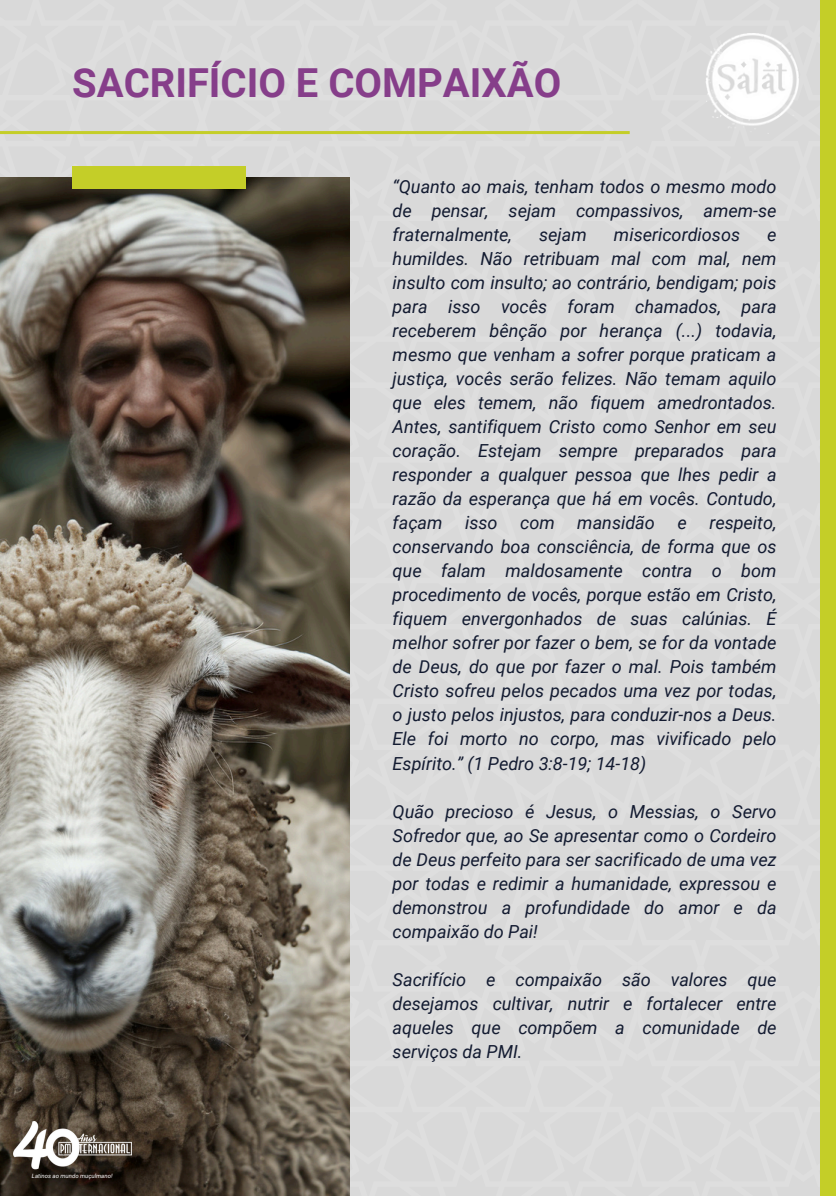
<style>
.page{position:relative;width:836px;height:1196px;background:#fff}
.page>*{position:absolute;margin:0;border:0;box-sizing:border-box;transform-origin:0 0}
.t1{font:700 40px "Roboto";color:#863e8a}
.t2{font:italic 18px/24px "Roboto";color:#131b31;text-align:justify}
.t3{font:italic 6px "Roboto";color:#fff}
</style>
<div class="page">
<div style="left:637px;top:0;width:182px;height:241px;background:#d9d9d9"></div>
<div style="left:637px;top:241px;width:182px;height:242px;background:#d9d9d9"></div>
<div style="left:637px;top:483px;width:182px;height:241px;background:#d9d9d9"></div>
<div style="left:637px;top:724px;width:182px;height:241px;background:#d9d9d9"></div>
<div style="left:637px;top:965px;width:182px;height:230px;background:#d9d9d9"></div>
<div style="left:305px;top:0;width:332px;height:241px;background:#d9d9d9"></div>
<div style="left:349px;top:241px;width:288px;height:242px;background:#d9d9d9"></div>
<div style="left:349px;top:483px;width:288px;height:241px;background:#d9d9d9"></div>
<div style="left:349px;top:724px;width:288px;height:241px;background:#d9d9d9"></div>
<div style="left:349px;top:965px;width:288px;height:230px;background:#d9d9d9"></div>
<div style="left:0;top:0;width:305px;height:177px;background:#d9d9d9"></div>
<img style="left:705px;top:33px;width:93px;height:101px">
<div style="left:819px;top:0;width:17px;height:1195px;background:#c4ce28"></div>
<hr style="left:0;top:131px;width:629px;height:3px;background:#c4ce28">
<img style="left:0;top:177px;width:349px;height:1018px">
<div style="left:72px;top:166px;width:174px;height:22px;background:#c4ce28"></div>
<img style="left:13px;top:1121px;width:118px;height:51px">
<p class="t1" style="left:72px;top:60px;width:490px">SACRIFÍCIO E COMPAIXÃO</p>
<p class="t3" style="left:32px;top:1172px;width:82px">Latinos ao mundo muçulmano!</p>
<p class="t2" style="left:392px;top:175px;width:385px">“Quanto ao mais, tenham todos o mesmo modo de pensar, sejam compassivos, amem-se fraternalmente,</p>
<p class="t2" style="left:539px;top:223px;width:49px">sejam</p>
<p class="t2" style="left:614px;top:223px;width:128px">misericordiosos</p>
<p class="t2" style="left:392px;top:223px;width:385px;text-indent:374px">e humildes. Não retribuam mal com mal, nem insulto com insulto; ao contrário, bendigam; pois para isso vocês foram chamados, para receberem bênção por herança (...) todavia, mesmo que venham a sofrer porque praticam a justiça, vocês serão felizes. Não temam aquilo que eles temem, não fiquem amedrontados.<br>Antes, santifiquem Cristo como Senhor em seu coração. Estejam sempre preparados para responder a qualquer pessoa que lhes pedir a razão da esperança que há em vocês. Contudo, façam</p>
<p class="t2" style="left:465px;top:511px;width:34px">isso</p>
<p class="t2" style="left:520px;top:511px;width:36px">com</p>
<p class="t2" style="left:577px;top:511px;width:79px">mansidão</p>
<p class="t2" style="left:677px;top:511px;width:11px">e</p>
<p class="t2" style="left:392px;top:511px;width:385px;text-indent:317px">respeito, conservando boa consciência, de forma que os que falam maldosamente contra o bom procedimento de vocês, porque estão em Cristo, fiquem envergonhados de suas calúnias. É melhor sofrer por fazer o bem, se for da vontade de Deus, do que por fazer o mal. Pois também Cristo sofreu pelos pecados uma vez por todas, o justo pelos injustos, para conduzir-nos a Deus.<br>Ele foi morto no corpo, mas vivificado pelo Espírito.” (1 Pedro 3:8-19; 14-18)</p>
<p class="t2" style="left:392px;top:799px;width:385px">Quão precioso é Jesus, o Messias, o Servo Sofredor que, ao Se apresentar como o Cordeiro de Deus perfeito para ser sacrificado de uma vez por todas e redimir a humanidade, expressou e demonstrou a profundidade do amor e da compaixão do Pai!</p>
<p class="t2" style="left:392px;top:967px;width:385px">Sacrifício e compaixão são valores que desejamos cultivar, nutrir e fortalecer entre aqueles que compõem a comunidade de serviços da PMI.</p>
</div>
